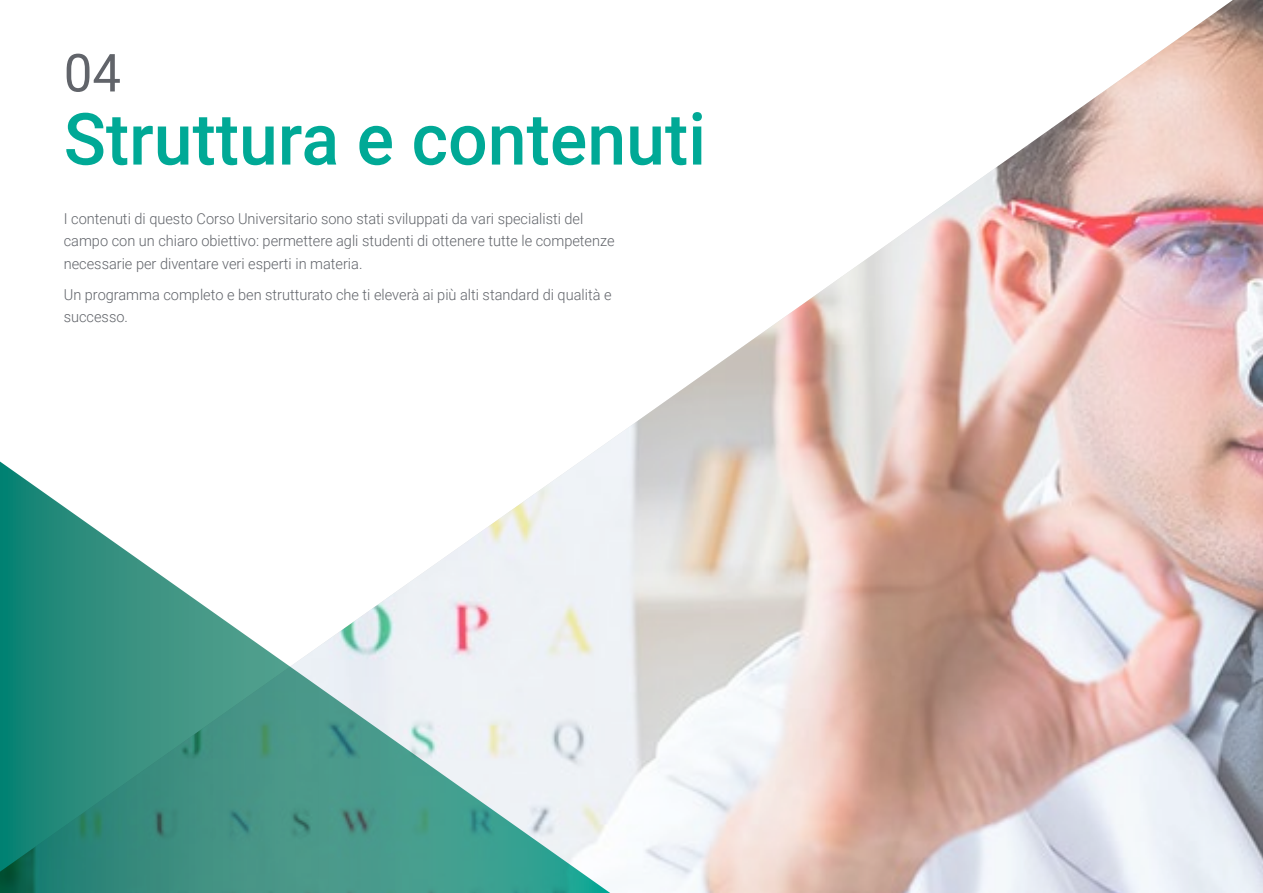
<style>
.page{position:relative;width:1263px;height:893px;background:#fff}
.page>*{position:absolute;margin:0;border:0;box-sizing:border-box;transform-origin:0 0}
.t1{font:500 72px "Roboto";color:#00a996}
.t2{font:52.5px "Roboto";color:#61646a}
.t3{font:300 15px/22.5px "Roboto";color:#61646a}
</style>
<div class="page">
<img style="left:603px;top:0;width:660px;height:893px">
<svg style="left:0;top:446px;width:640px;height:447px"></svg>
<h2 class="t2" style="left:64px;top:36px;width:59px">04</h2>
<h1 class="t1" style="left:64px;top:89px;width:644px">Struttura e contenuti</h1>
<p class="t3" style="left:64px;top:207px;width:552px">I contenuti di questo Corso Universitario sono stati sviluppati da vari specialisti del campo con un chiaro obiettivo: permettere agli studenti di ottenere tutte le competenze necessarie per diventare veri esperti in materia.</p>
<p class="t3" style="left:64px;top:283px;width:549px">Un programma completo e ben strutturato che ti eleverà ai più alti standard di qualità e successo.</p>
</div>
